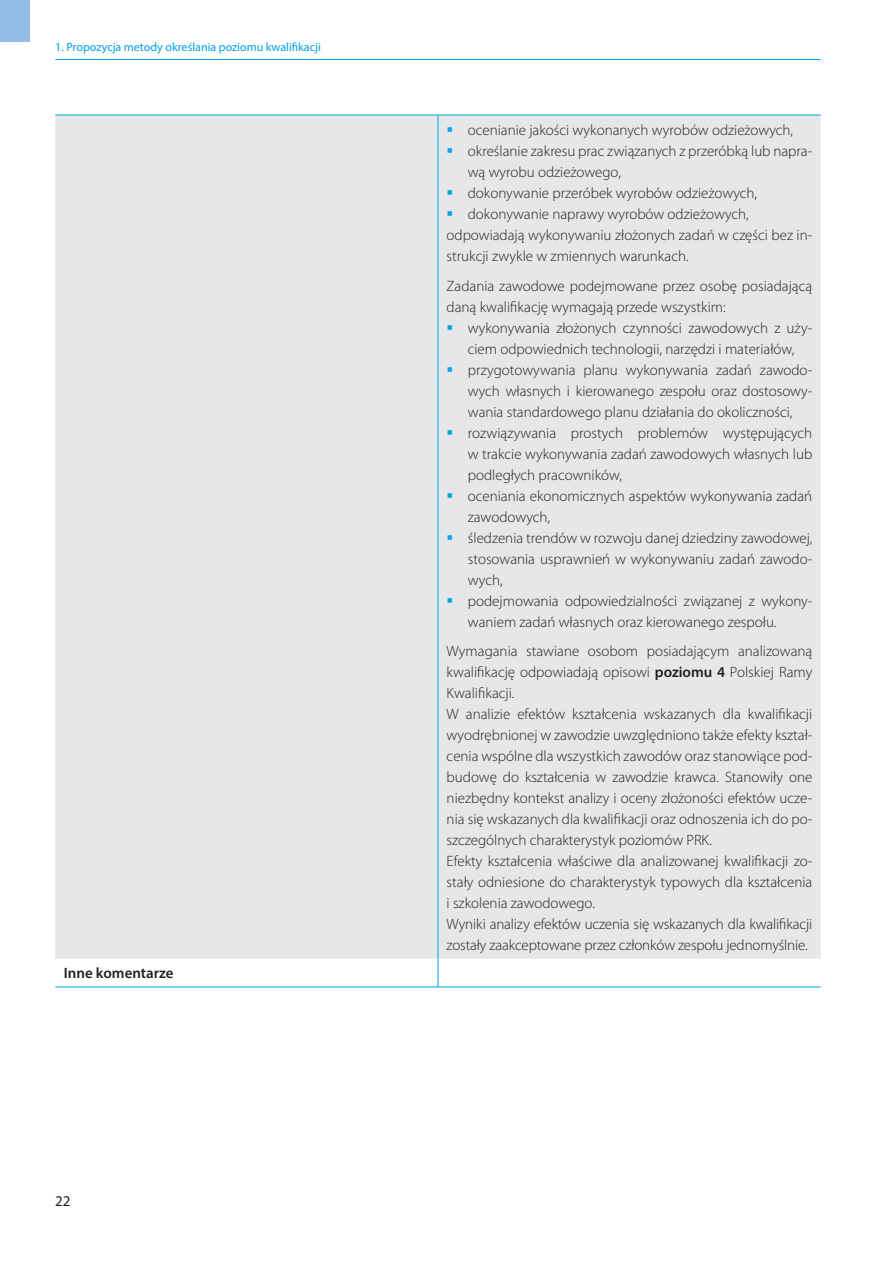
<style>
.page{position:relative;width:893px;height:1263px;background:#fff}
.page>*{position:absolute;margin:0;border:0;box-sizing:border-box;transform-origin:0 0}
.t1{font:300 15px/21px "Myriad Pro";color:#231f20}
.t2{font:600 15px "Myriad Pro";color:#231f20}
.t3{font:15px "Myriad Pro";color:#231f20}
.t4{font:12px "Myriad Pro";color:#00a1e3}
.s1{color:#00a1e3}
.s2{font-weight:600}
</style>
<div class="page">
<div style="left:0;top:0;width:30px;height:42px;background:#93bde5"></div>
<hr style="left:55px;top:59px;width:766px;height:1px;background:#00a1e3">
<div style="left:55px;top:116px;width:766px;height:843px;background:#e6e7e9"></div>
<hr style="left:438px;top:115px;width:1px;height:844px;background:#00a1e3">
<svg style="left:438px;top:959px;width:1px;height:28px"></svg>
<hr style="left:55px;top:987px;width:383px;height:1px;background:#00a1e3">
<hr style="left:438px;top:987px;width:383px;height:1px;background:#00a1e3">
<hr style="left:55px;top:115px;width:383px;height:1px;background:#00a1e3">
<hr style="left:438px;top:115px;width:383px;height:1px;background:#00a1e3">
<p class="t4" style="left:55px;top:39px;width:267px">1. Propozycja metody określania poziomu kwalifikacji</p>
<p class="t2" style="left:64px;top:964px;width:111px">Inne komentarze</p>
<p class="t3" style="left:55px;top:1191px;width:17px">22</p>
<p class="t1" style="left:446px;top:119px;width:348px"><span class="s1">▪</span> ocenianie jakości wykonanych wyrobów odzieżowych,</p>
<p class="t1" style="left:468px;top:140px;width:346px;text-indent:-21px"><span class="s1">▪</span> określanie zakresu prac związanych z przeróbką lub napra&shy;wą wyrobu odzieżowego,</p>
<p class="t1" style="left:446px;top:182px;width:312px"><span class="s1">▪</span> dokonywanie przeróbek wyrobów odzieżowych,</p>
<p class="t1" style="left:447px;top:203px;width:367px"><span class="s1">▪</span> dokonywanie naprawy wyrobów odzieżowych, odpowiadają wykonywaniu złożonych zadań w części bez in&shy;strukcji zwykle w zmiennych warunkach.</p>
<p class="t1" style="left:447px;top:275px;width:367px">Zadania zawodowe podejmowane przez osobę posiadającą daną kwalifikację wymagają przede wszystkim:</p>
<p class="t1" style="left:447px;top:317px;width:367px;text-align:center"><span class="s1">▪</span> wykonywania złożonych czynności zawodowych z uży&shy;ciem odpowiednich technologii, narzędzi i materiałów,</p>
<p class="t1" style="left:468px;top:359px;width:346px;text-align:justify;text-indent:-21px"><span class="s1">▪</span> przygotowywania planu wykonywania zadań zawodo&shy;wych własnych i kierowanego zespołu oraz dostosowy&shy;wania standardowego planu działania do okoliczności,</p>
<p class="t1" style="left:468px;top:422px;width:346px;text-align:justify;text-indent:-21px"><span class="s1">▪</span> rozwiązywania prostych problemów występujących w trakcie wykonywania zadań zawodowych własnych lub podległych pracowników,</p>
<p class="t1" style="left:468px;top:485px;width:346px;text-indent:-21px"><span class="s1">▪</span> oceniania ekonomicznych aspektów wykonywania zadań zawodowych,</p>
<p class="t1" style="left:468px;top:527px;width:346px;text-align:justify;text-indent:-21px"><span class="s1">▪</span> śledzenia trendów w rozwoju danej dziedziny zawodowej, stosowania usprawnień w wykonywaniu zadań zawodo&shy;wych,</p>
<p class="t1" style="left:468px;top:590px;width:346px;text-indent:-21px"><span class="s1">▪</span> podejmowania odpowiedzialności związanej z wykony&shy;waniem zadań własnych oraz kierowanego zespołu.</p>
<p class="t1" style="left:447px;top:640px;width:367px">Wymagania stawiane osobom posiadającym analizowaną kwalifikację odpowiadają opisowi <span class="s2">poziomu 4</span> Polskiej Ramy Kwalifikacji.<br>W analizie efektów kształcenia wskazanych dla kwalifikacji wyodrębnionej w zawodzie uwzględniono także efekty kształ&shy;cenia wspólne dla wszystkich zawodów oraz stanowiące pod&shy;budowę do kształcenia w zawodzie krawca. Stanowiły one niezbędny kontekst analizy i oceny złożoności efektów ucze&shy;nia się wskazanych dla kwalifikacji oraz odnoszenia ich do po&shy;szczególnych charakterystyk poziomów PRK.<br>Efekty kształcenia właściwe dla analizowanej kwalifikacji zo&shy;stały odniesione do charakterystyk typowych dla kształcenia i szkolenia zawodowego.<br>Wyniki analizy efektów uczenia się wskazanych dla kwalifikacji zostały zaakceptowane przez członków zespołu jednomyślnie.</p>
</div>
